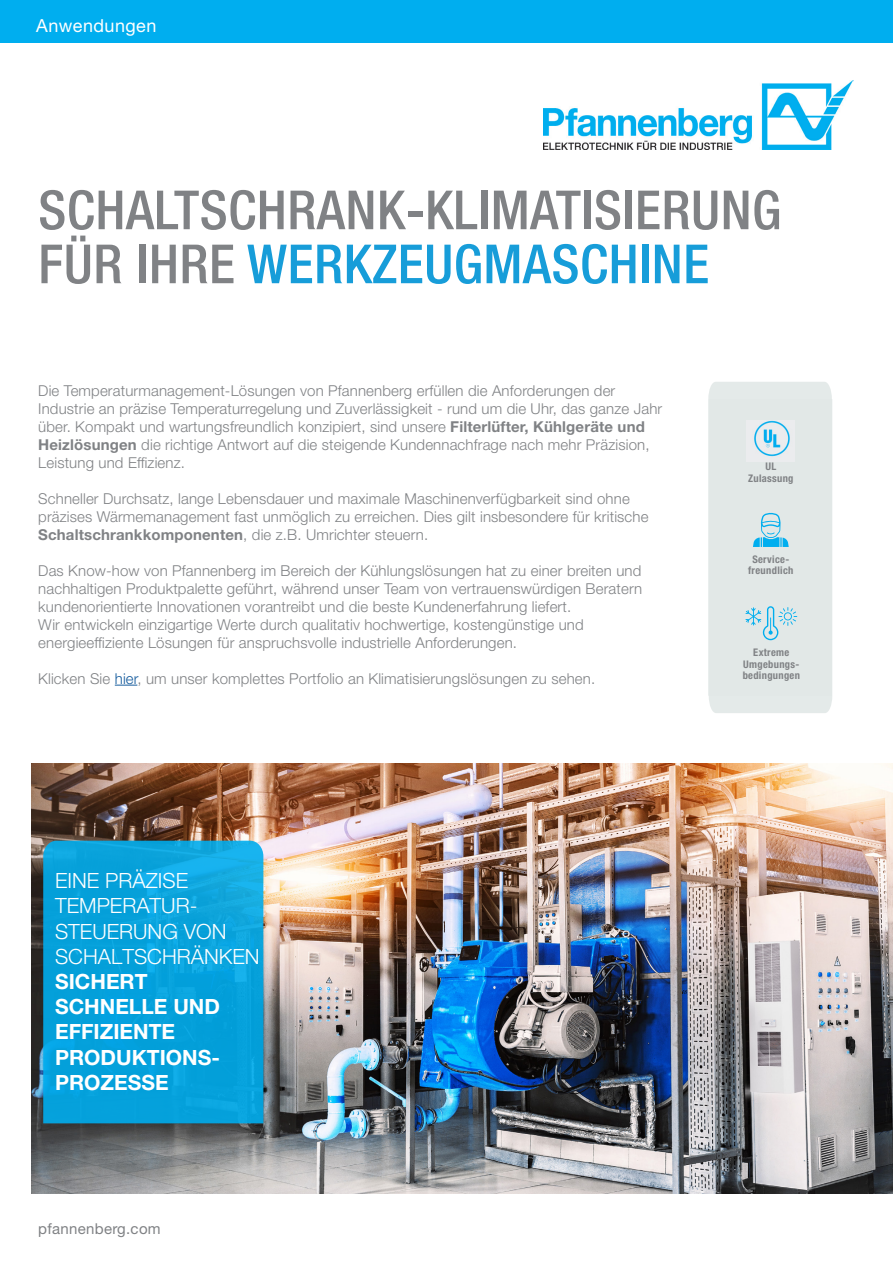
<style>
.page{position:relative;width:893px;height:1263px;background:#fff}
.page>*{position:absolute;margin:0;border:0;box-sizing:border-box;transform-origin:0 0}
.t1{font:500 condensed 54px "Helvetica Neue LT Std";letter-spacing:.01em;color:#808285}
.t2{font:500 condensed 54px "Helvetica Neue LT Std";letter-spacing:.01em;color:#179dd9}
.t3{font:300 21px/25.2px "Helvetica Neue LT Std";color:#fff}
.t4{font:700 21px "Helvetica Neue LT Std";color:#fff}
.t5{font:21px "Helvetica Neue LT Std";letter-spacing:.02em;color:#fff}
.TabHeadKlein{font:18px "Helvetica Neue LT Std";letter-spacing:.025em;color:#fff}
.t6{font:300 15px/18px "Helvetica Neue LT Std";letter-spacing:.01em;color:#808285}
.t7{font:15px "Helvetica Neue LT Std";letter-spacing:.02em;color:#808285}
.t8{font:700 condensed 10.5px "Helvetica Neue LT Std";letter-spacing:.03em;color:#808285}
.s1{color:#808285}
.s2{font-weight:700}
.s3{color:#175d9e}
</style>
<div class="page">
<div style="left:0;top:0;width:893px;height:43px;background:#00aeef"></div>
<svg style="left:115px;top:685px;width:22px;height:1px"></svg>
<img style="left:31px;top:763px;width:862px;height:431px">
<svg style="left:43px;top:841px;width:220px;height:282px;background:#07a2dc"></svg>
<img style="left:543px;top:81px;width:309px;height:69px">
<div style="left:708px;top:382px;width:124px;height:331px;background:#e2e8e7"></div>
<h2 class="t5" style="left:43px;top:12px;width:92px">Solutions</h2>
<h2 class="t5" style="left:43px;top:12px;width:133px">C oling Units</h2>
<p class="TabHeadKlein" style="left:36px;top:15px;width:122px">Anwendungen</p>
<p class="t1" style="left:38px;top:178px;width:744px">SCHALTSCHRANK-KLIMATISIERUNG</p>
<p class="t2" style="left:38px;top:232px;width:672px"><span class="s1">FÜR IHRE</span> WERKZEUGMASCHINE</p>
<p class="t6" style="left:38px;top:381px;width:625px">Die Temperaturmanagement-Lösungen von Pfannenberg erfüllen die Anforderungen der Industrie an präzise Temperaturregelung und Zuverlässigkeit - rund um die Uhr, das ganze Jahr über. Kompakt und wartungsfreundlich konzipiert, sind unsere <span class="s2">Filterlüfter, Kühlgeräte und Heizlösungen</span> die richtige Antwort auf die steigende Kundennachfrage nach mehr Präzision, Leistung und Effizienz.</p>
<p class="t6" style="left:38px;top:489px;width:612px">Schneller Durchsatz, lange Lebensdauer und maximale Maschinenverfügbarkeit sind ohne präzises Wärmemanagement fast unmöglich zu erreichen. Dies gilt insbesondere für kritische<br><span class="s2">Schaltschrankkomponenten</span>, die z.B. Umrichter steuern.</p>
<p class="t6" style="left:38px;top:561px;width:605px">Das Know-how von Pfannenberg im Bereich der Kühlungslösungen hat zu einer breiten und nachhaltigen Produktpalette geführt, während unser Team von vertrauenswürdigen Beratern kundenorientierte Innovationen vorantreibt und die beste Kundenerfahrung liefert.<br>Wir entwickeln einzigartige Werte durch qualitativ hochwertige, kostengünstige und energieeffiziente Lösungen für anspruchsvolle industrielle Anforderungen.</p>
<p class="t6" style="left:38px;top:669px;width:558px">Klicken Sie <span class="s3">hier</span>, um unser komplettes Portfolio an Klimatisierungslösungen zu sehen.</p>
<p class="t3" style="left:55px;top:868px;width:135px">EINE PRÄZISE</p>
<p class="t3" style="left:55px;top:893px;width:144px">TEMPERATUR-</p>
<p class="t3" style="left:55px;top:918px;width:206px">STEUERUNG VON<br>SCHALTSCHRÄNKEN</p>
<p class="t4" style="left:55px;top:968px;width:94px">SICHERT</p>
<p class="t4" style="left:55px;top:994px;width:166px">SCHNELLE UND</p>
<p class="t4" style="left:55px;top:1019px;width:122px">EFFIZIENTE</p>
<p class="t4" style="left:55px;top:1044px;width:166px">PRODUKTIONS-</p>
<p class="t4" style="left:55px;top:1069px;width:115px">PROZESSE</p>
<p class="t7" style="left:38px;top:1220px;width:124px">pfannenberg.com</p>
<p class="t8" style="left:765px;top:460px;width:12px">UL</p>
<p class="t8" style="left:748px;top:472px;width:47px">Zulassung</p>
<p class="t8" style="left:752px;top:553px;width:38px">Service-</p>
<p class="t8" style="left:748px;top:564px;width:47px">freundlich</p>
<p class="t8" style="left:753px;top:646px;width:38px">Extreme</p>
<p class="t8" style="left:743px;top:657px;width:58px">Umgebungs-</p>
<p class="t8" style="left:743px;top:669px;width:59px">bedingungen</p>
</div>
